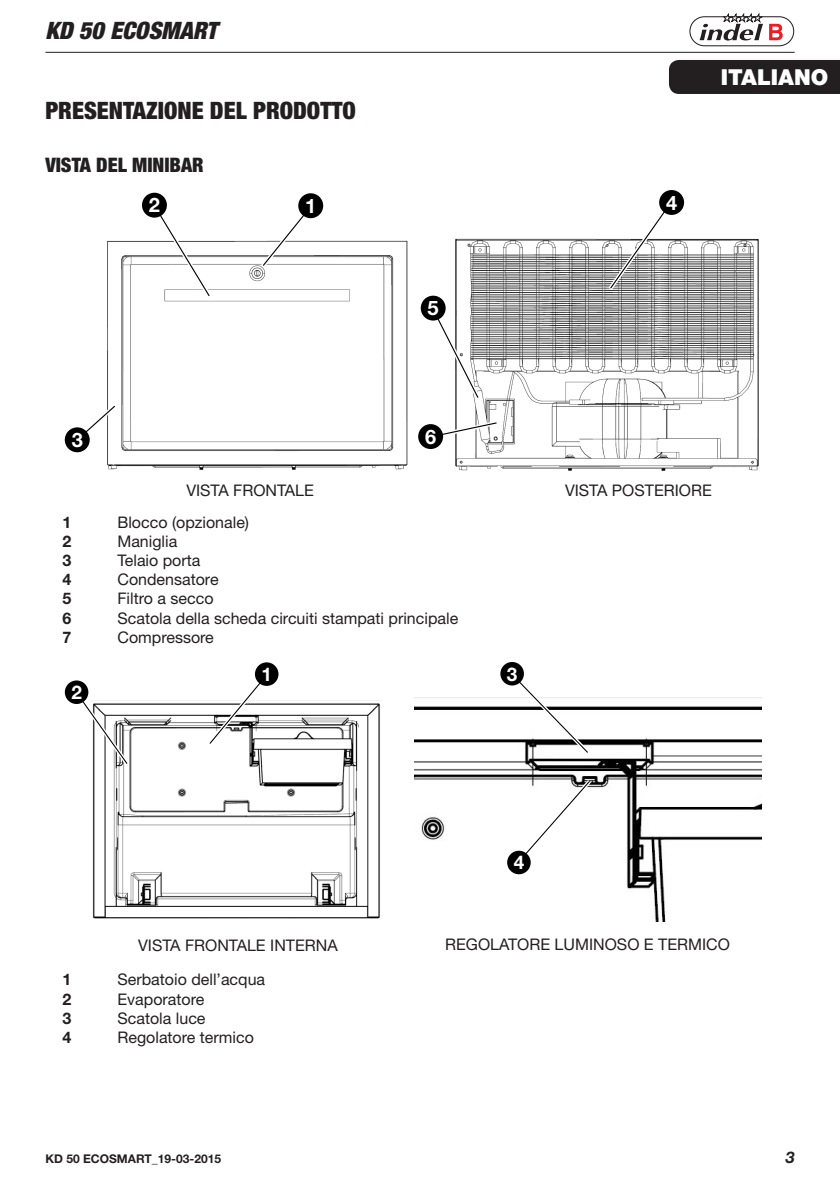
<style>
.page{position:relative;width:840px;height:1191px;background:#fff}
.page>*{position:absolute;margin:0;border:0;box-sizing:border-box;transform-origin:0 0}
.t1{font:900 condensed 24px "Helvetica Neue LT Std";color:#231f20}
.t2{font:italic 900 condensed 24px "Helvetica Neue LT Std";color:#231f20}
.t3{font:900 22px "Helvetica Neue LT Std";color:#fff}
.t4{font:900 condensed 20px "Helvetica Neue LT Std";color:#231f20}
.t5{font:700 20px "Helvetica Neue LT Std";color:#fff}
.t6{font:700 18.8px "Helvetica Neue LT Std";color:#fff}
.t7{font:16px "Helvetica Neue LT Std";color:#231f20}
.t8{font:700 16px "Helvetica Neue LT Std";color:#231f20}
.t9{font:italic 700 16px "Helvetica Neue LT Std";color:#231f20}
.t10{font:700 12px "Helvetica Neue LT Std";color:#231f20}
</style>
<div class="page">
<svg style="left:45px;top:51px;width:750px;height:2px"></svg>
<hr style="left:45px;top:52px;width:749px;height:1px;background:#231f20">
<div style="left:689px;top:16px;width:104px;height:30px;border:1px solid #231f20;border-radius:14px"></div>
<svg style="left:699px;top:13px;width:83px;height:28px"></svg>
<div style="left:669px;top:60px;width:170px;height:34px;background:#231f20"></div>
<img style="left:107px;top:240px;width:301px;height:230px">
<img style="left:455px;top:238px;width:304px;height:233px">
<svg style="left:257px;top:209px;width:60px;height:63px"></svg>
<svg style="left:149px;top:201px;width:65px;height:100px"></svg>
<svg style="left:73px;top:401px;width:47px;height:44px"></svg>
<svg style="left:427px;top:303px;width:56px;height:100px"></svg>
<svg style="left:434px;top:418px;width:66px;height:23px"></svg>
<svg style="left:604px;top:213px;width:72px;height:81px"></svg>
<div style="left:298px;top:193px;width:25px;height:25px;background:#000;border-radius:50%"></div>
<div style="left:142px;top:193px;width:25px;height:25px;background:#000;border-radius:50%"></div>
<div style="left:65px;top:427px;width:25px;height:25px;background:#000;border-radius:50%"></div>
<div style="left:418px;top:424px;width:25px;height:25px;background:#000;border-radius:50%"></div>
<div style="left:420px;top:296px;width:25px;height:24px;background:#000;border-radius:50%"></div>
<div style="left:658px;top:190px;width:25px;height:25px;background:#000;border-radius:50%"></div>
<img style="left:92px;top:700px;width:290px;height:219px">
<img style="left:414px;top:697px;width:346px;height:224px">
<svg style="left:204px;top:669px;width:68px;height:80px"></svg>
<svg style="left:72px;top:687px;width:60px;height:81px"></svg>
<svg style="left:506px;top:668px;width:86px;height:89px"></svg>
<svg style="left:512px;top:776px;width:82px;height:92px"></svg>
<div style="left:255px;top:662px;width:23px;height:24px;background:#000;border-radius:50%"></div>
<div style="left:65px;top:680px;width:23px;height:24px;background:#000;border-radius:50%"></div>
<div style="left:500px;top:662px;width:23px;height:23px;background:#000;border-radius:50%"></div>
<div style="left:507px;top:850px;width:23px;height:24px;background:#000;border-radius:50%"></div>
<h1 class="t2" style="left:45px;top:16px;width:173px">KD 50 ECOSMART</h1>
<h1 class="t1" style="left:45px;top:96px;width:312px">PRESENTAZIONE DEL PRODOTTO</h1>
<p class="t4" style="left:45px;top:152px;width:160px">VISTA DEL MINIBAR</p>
<p class="t5" style="left:149px;top:193px;width:13px">2</p>
<p class="t5" style="left:305px;top:193px;width:13px">1</p>
<p class="t5" style="left:427px;top:296px;width:13px">5</p>
<p class="t5" style="left:665px;top:190px;width:13px">4</p>
<h2 class="t3" style="left:720px;top:64px;width:109px">ITALIANO</h2>
<p class="t5" style="left:72px;top:427px;width:13px">3</p>
<p class="t5" style="left:425px;top:424px;width:13px">6</p>
<p class="t7" style="left:186px;top:480px;width:129px">VISTA FRONTALE</p>
<p class="t7" style="left:564px;top:480px;width:148px">VISTA POSTERIORE</p>
<p class="t8" style="left:62px;top:512px;width:10px">1</p>
<p class="t7" style="left:117px;top:512px;width:133px">Blocco (opzionale)</p>
<p class="t8" style="left:62px;top:531px;width:10px">2</p>
<p class="t7" style="left:117px;top:531px;width:61px">Maniglia</p>
<p class="t8" style="left:62px;top:550px;width:10px">3</p>
<p class="t7" style="left:117px;top:550px;width:84px">Telaio porta</p>
<p class="t8" style="left:62px;top:569px;width:10px">4</p>
<p class="t7" style="left:117px;top:570px;width:103px">Condensatore</p>
<p class="t8" style="left:62px;top:589px;width:10px">5</p>
<p class="t7" style="left:117px;top:589px;width:98px">Filtro a secco</p>
<p class="t8" style="left:62px;top:608px;width:10px">6</p>
<p class="t7" style="left:117px;top:608px;width:342px">Scatola della scheda circuiti stampati principale</p>
<p class="t8" style="left:62px;top:627px;width:10px">7</p>
<p class="t7" style="left:117px;top:627px;width:98px">Compressore</p>
<p class="t6" style="left:71px;top:680px;width:12px">2</p>
<p class="t6" style="left:261px;top:662px;width:12px">1</p>
<p class="t6" style="left:506px;top:662px;width:12px">3</p>
<p class="t6" style="left:513px;top:851px;width:12px">4</p>
<p class="t7" style="left:138px;top:936px;width:201px">VISTA FRONTALE INTERNA</p>
<p class="t7" style="left:445px;top:934px;width:286px">REGOLATORE LUMINOSO E TERMICO</p>
<p class="t8" style="left:62px;top:970px;width:10px">1</p>
<p class="t7" style="left:117px;top:970px;width:149px">Serbatoio dell’acqua</p>
<p class="t8" style="left:62px;top:989px;width:10px">2</p>
<p class="t7" style="left:117px;top:989px;width:88px">Evaporatore</p>
<p class="t8" style="left:62px;top:1008px;width:10px">3</p>
<p class="t7" style="left:117px;top:1008px;width:90px">Scatola luce</p>
<p class="t8" style="left:62px;top:1027px;width:10px">4</p>
<p class="t7" style="left:117px;top:1027px;width:138px">Regolatore termico</p>
<p class="t10" style="left:45px;top:1151px;width:177px">KD 50 ECOSMART_19-03-2015</p>
<p class="t9" style="left:785px;top:1147px;width:10px">3</p>
</div>
